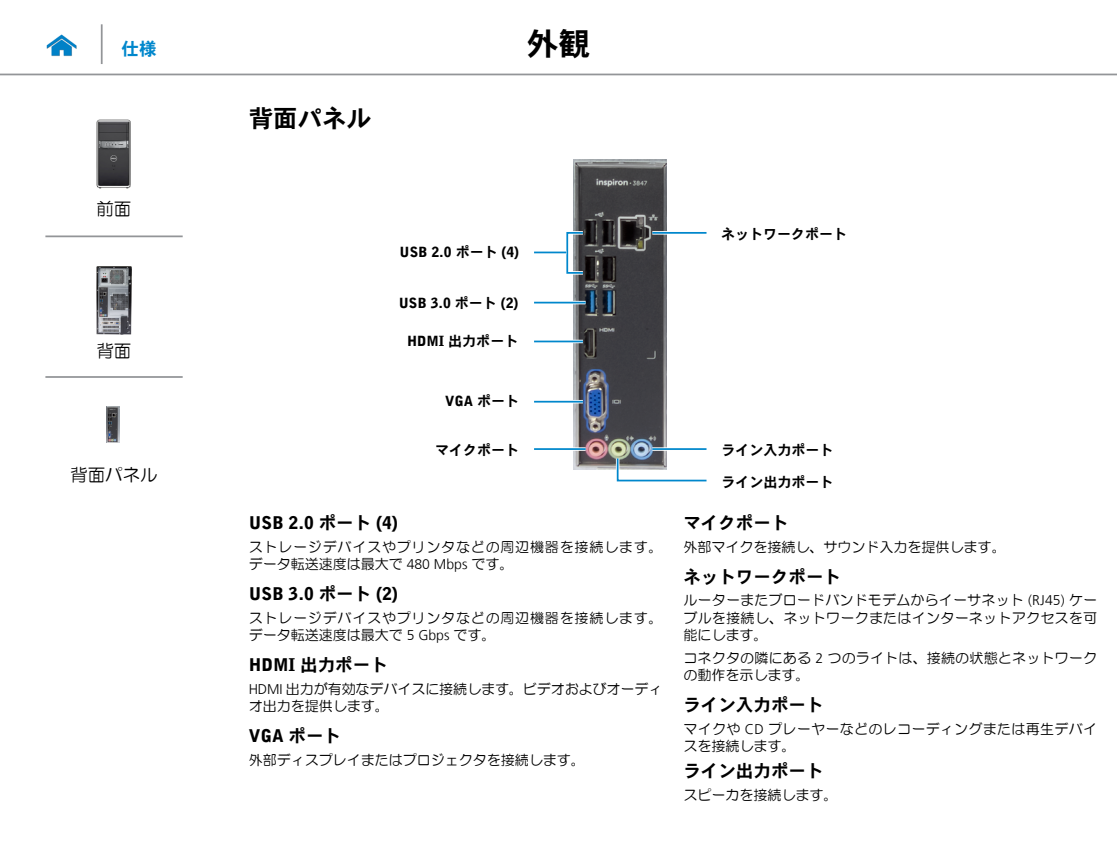
<style>
.page{position:relative;width:1117px;height:844px;background:#fff}
.page>*{position:absolute;margin:0;border:0;box-sizing:border-box;transform-origin:0 0}
.t1{font:31.5px "DFHS Gothic W7 WIN RKSJ H";color:#000}
.Head2{font:24.5px "DFHS Gothic W7 WIN RKSJ H";color:#000}
.Callout_Head{font:17.5px "DFHS Gothic W7 WIN RKSJ H";color:#000}
.Callout_Head-2{font:900 17.5px "Bell Gothic BT";color:#000}
.t2{font:17.5px "HG Maru Gothic MPRO";color:#000}
.Callout_description{font:17.5px "DFHS Gothic W7 WIN RKSJ H";color:#000}
.t3{font:17.5px "DFHS Gothic W7 WIN RKSJ H";color:#0087cc}
.Callout_description-2{font:14px/17.5px "HG Maru Gothic MPRO";letter-spacing:.015em;color:#000}
.Callout_description-3{font:14px/17.5px "HG Maru Gothic MPRO";letter-spacing:.055em;color:#000}
.Callout_description-4{font:14px/17.5px "HG Maru Gothic MPRO";letter-spacing:-.005em;color:#000}
.Callout-L{font:14px "DFHS Gothic W7 WIN RKSJ H";color:#000}
.Callout-L-2{font:900 14px "Bell Gothic BT";color:#000}
.s1{font-family:"DFHS Gothic W7 WIN RKSJ H";font-weight:400}
.s2{font-family:"Bell Gothic BT";font-weight:900}
.s3{font-family:"Frutiger 45";font-weight:300}
</style>
<div class="page">
<hr style="left:0;top:74px;width:1116px;height:1px;background:#939598">
<img style="left:46px;top:34px;width:31px;height:23px">
<img style="left:573px;top:159px;width:93px;height:310px">
<div style="left:565px;top:231px;width:19px;height:43px;border:4px solid #fff"></div>
<div style="left:566px;top:232px;width:17px;height:42px;border:2px solid #0087cc"></div>
<svg style="left:534px;top:250px;width:32px;height:4px"></svg>
<hr style="left:534px;top:251px;width:32px;height:2px;background:#0087cc">
<hr style="left:534px;top:400px;width:48px;height:3px;background:#fff">
<hr style="left:534px;top:400px;width:48px;height:2px;background:#0087cc">
<svg style="left:534px;top:339px;width:48px;height:4px"></svg>
<hr style="left:534px;top:340px;width:48px;height:2px;background:#0087cc">
<hr style="left:652px;top:447px;width:54px;height:3px;background:#fff">
<hr style="left:652px;top:448px;width:54px;height:2px;background:#0087cc">
<hr style="left:534px;top:447px;width:51px;height:3px;background:#fff">
<hr style="left:534px;top:448px;width:51px;height:2px;background:#0087cc">
<hr style="left:534px;top:301px;width:51px;height:3px;background:#fff">
<hr style="left:534px;top:301px;width:51px;height:2px;background:#0087cc">
<hr style="left:652px;top:231px;width:54px;height:3px;background:#fff">
<hr style="left:652px;top:232px;width:54px;height:2px;background:#0087cc">
<svg style="left:614px;top:455px;width:93px;height:27px"></svg>
<hr style="left:101px;top:24px;width:2px;height:40px;background:#939598">
<img style="left:96px;top:119px;width:35px;height:70px">
<img style="left:96px;top:266px;width:35px;height:68px">
<img style="left:107px;top:406px;width:12px;height:36px">
<hr style="left:45px;top:235px;width:138px;height:2px;background:#939598">
<hr style="left:45px;top:376px;width:138px;height:2px;background:#939598">
<p class="t3" style="left:122px;top:40px;width:36px">仕様</p>
<h1 class="t1" style="left:527px;top:28px;width:64px">外観</h1>
<p class="t2" style="left:96px;top:200px;width:36px">前面</p>
<p class="t2" style="left:96px;top:341px;width:36px">背面</p>
<p class="t2" style="left:70px;top:465px;width:89px">背面パネル</p>
<p class="Head2" style="left:249px;top:105px;width:124px">背面パネル</p>
<p class="Callout-L-2" style="left:399px;top:243px;width:121px">USB 2.0 <span class="s1">ポート</span> (4)</p>
<p class="Callout-L-2" style="left:399px;top:293px;width:121px">USB 3.0 <span class="s1">ポート</span> (2)</p>
<p class="Callout-L" style="left:407px;top:334px;width:113px"><span class="s2">HDMI</span> 出力ポート</p>
<p class="Callout-L-2" style="left:445px;top:392px;width:75px">VGA <span class="s1">ポート</span></p>
<p class="Callout-L" style="left:721px;top:227px;width:127px">ネットワークポート</p>
<p class="Callout-L" style="left:435px;top:443px;width:85px">マイクポート</p>
<p class="Callout-L" style="left:721px;top:443px;width:113px">ライン入力ポート</p>
<p class="Callout-L" style="left:721px;top:475px;width:113px">ライン出力ポート</p>
<p class="Callout_Head-2" style="left:249px;top:512px;width:151px">USB 2.0 <span class="s1">ポート</span> (4)</p>
<p class="Callout_description-3" style="left:249px;top:538px;width:415px">ストレージデバイスやプリンタなどの周辺機器を接続します。データ転送速度は最大で <span class="s3">480 Mbps</span> です。</p>
<p class="Callout_Head-2" style="left:249px;top:583px;width:151px">USB 3.0 <span class="s1">ポート</span> (2)</p>
<p class="Callout_description-3" style="left:249px;top:609px;width:415px">ストレージデバイスやプリンタなどの周辺機器を接続します。データ転送速度は最大で <span class="s3">5 Gbps</span> です。</p>
<p class="Callout_Head" style="left:249px;top:656px;width:141px"><span class="s2">HDMI</span> 出力ポート</p>
<p class="Callout_description-4" style="left:249px;top:679px;width:415px"><span class="s3">HDMI</span> 出力が有効なデバイスに接続します。ビデオおよびオーディオ出力を提供します。</p>
<p class="Callout_Head-2" style="left:249px;top:724px;width:94px">VGA <span class="s1">ポート</span></p>
<p class="Callout_description-2" style="left:249px;top:750px;width:337px">外部ディスプレイまたはプロジェクタを接続します。</p>
<p class="Callout_Head" style="left:683px;top:514px;width:106px">マイクポート</p>
<p class="Callout_description-2" style="left:683px;top:538px;width:323px">外部マイクを接続し、サウンド入力を提供します。</p>
<p class="Callout_Head" style="left:683px;top:567px;width:159px">ネットワークポート</p>
<p class="Callout_description-2" style="left:683px;top:591px;width:415px;text-align:justify">ルーターまたブロードバンドモデムからイーサネット <span class="s3">(RJ45)</span> ケーブルを接続し、ネットワークまたはインターネットアクセスを可能にします。</p>
<p class="Callout_description-2" style="left:683px;top:649px;width:415px">コネクタの隣にある <span class="s3">2</span> つのライトは、接続の状態とネットワークの動作を示します。</p>
<p class="Callout_Head" style="left:683px;top:696px;width:141px">ライン入力ポート</p>
<p class="Callout_description-2" style="left:683px;top:719px;width:415px">マイクや <span class="s3">CD</span> プレーヤーなどのレコーディングまたは再生デバイスを接続します。</p>
<p class="Callout_description" style="left:683px;top:762px;width:141px">ライン出力ポート</p>
<p class="Callout_description-2" style="left:683px;top:785px;width:155px">スピーカを接続します。</p>
</div>
